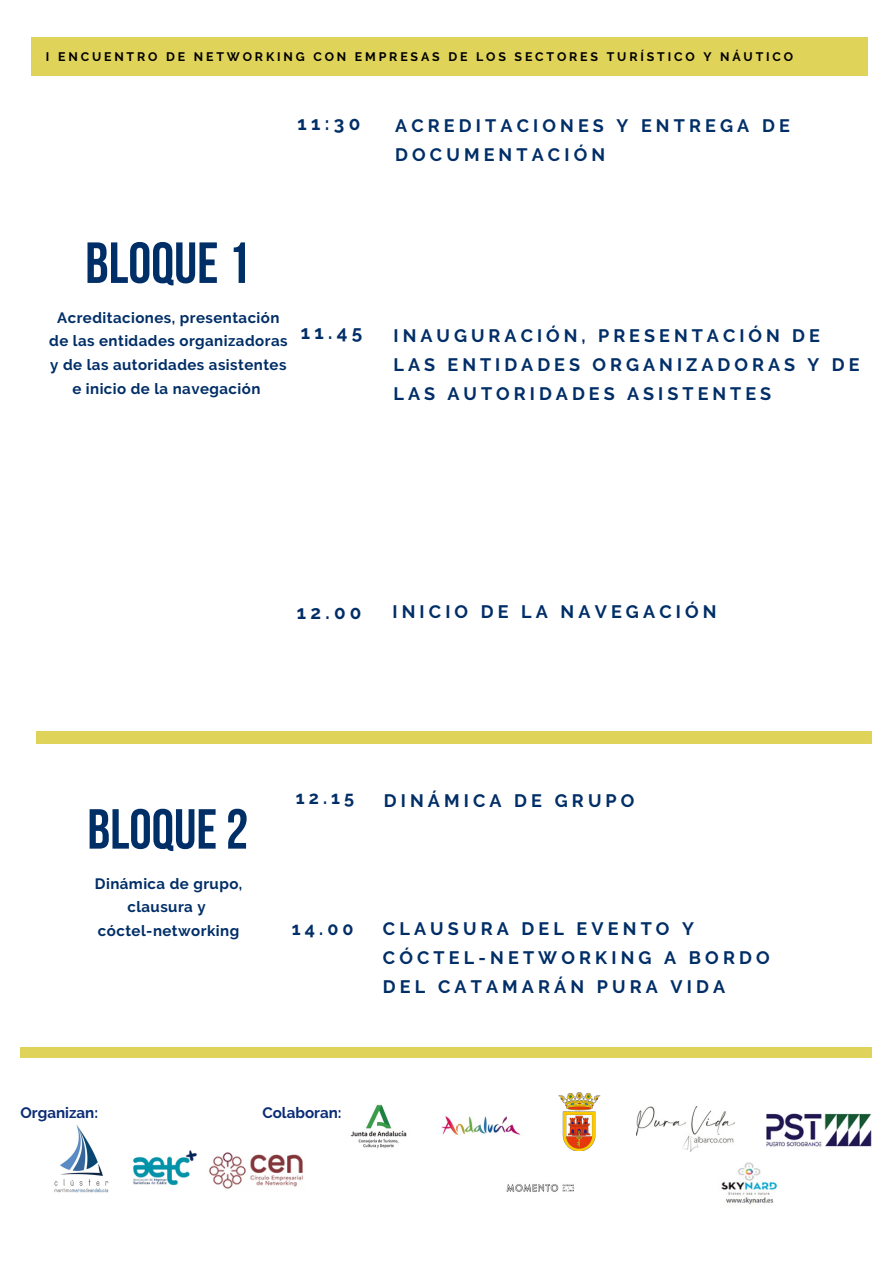
<style>
.page{position:relative;width:893px;height:1264px;background:#fff}
.page>*{position:absolute;margin:0;border:0;box-sizing:border-box;transform-origin:0 0}
.t1{font:700 57.9px "Bebas Neue";color:#002e67}
.t2{font:700 56.4px "Bebas Neue";color:#002e67}
.t3{font:700 18.9px "Raleway";letter-spacing:.23em;color:#002e67}
.t4{font:700 18px/29.2px "Raleway";letter-spacing:.23em;color:#002e67}
.t5{font:700 15.15px "Raleway";color:#0a2c76}
.t6{font:700 15px/23.5px "Raleway";letter-spacing:.03em;color:#002e67;text-align:center}
.t7{font:700 12.3px "Raleway";letter-spacing:.23em;color:#000}
</style>
<div class="page">
<div style="left:31px;top:38px;width:836px;height:38px;background:#e0d359"></div>
<div style="left:36px;top:731px;width:835px;height:12px;background:#e0d359"></div>
<div style="left:21px;top:1046px;width:850px;height:11px;background:#e0d359"></div>
<img style="left:133px;top:1150px;width:64px;height:36px">
<img style="left:766px;top:1113px;width:105px;height:34px">
<img style="left:209px;top:1152px;width:94px;height:37px">
<img style="left:350px;top:1104px;width:57px;height:45px">
<img style="left:441px;top:1116px;width:80px;height:20px">
<img style="left:636px;top:1106px;width:98px;height:45px">
<img style="left:558px;top:1092px;width:43px;height:59px">
<img style="left:721px;top:1162px;width:58px;height:43px">
<img style="left:506px;top:1184px;width:69px;height:8px">
<img style="left:54px;top:1125px;width:55px;height:68px">
<p class="t7" style="left:46px;top:49px;width:748px">I ENCUENTRO DE NETWORKING CON EMPRESAS DE LOS SECTORES TURÍSTICO Y NÁUTICO</p>
<p class="t3" style="left:297px;top:112px;width:64px">11:30</p>
<p class="t4" style="left:395px;top:111px;width:396px">ACREDITACIONES Y ENTREGA DE<br>DOCUMENTACIÓN</p>
<p class="t1" style="left:85px;top:239px;width:167px">BLOQUE1</p>
<p class="t6" style="left:49px;top:305px;width:240px">Acreditaciones, presentación de las entidades organizadoras y de las autoridades asistentes e inicio de la navegación</p>
<p class="t3" style="left:301px;top:321px;width:63px">11.45</p>
<p class="t4" style="left:393px;top:321px;width:467px">INAUGURACIÓN, PRESENTACIÓN DE<br>LAS ENTIDADES ORGANIZADORAS Y DE<br>LAS AUTORIDADES ASISTENTES</p>
<p class="t3" style="left:297px;top:601px;width:66px">12.00</p>
<p class="t4" style="left:392px;top:597px;width:326px">INICIO DE LA NAVEGACIÓN</p>
<p class="t2" style="left:87px;top:806px;width:162px">BLOQUE2</p>
<p class="t6" style="left:95px;top:871px;width:149px">Dinámica de grupo, clausura y</p>
<p class="t6" style="left:98px;top:919px;width:143px">cóctel-networking</p>
<p class="t4" style="left:296px;top:783px;width:60px">12.15</p>
<p class="t4" style="left:383px;top:785px;width:252px">DINÁMICA DE GRUPO</p>
<p class="t4" style="left:292px;top:913px;width:63px">14.00</p>
<p class="t4" style="left:383px;top:913px;width:312px">CLAUSURA DEL EVENTO Y</p>
<p class="t4" style="left:383px;top:942px;width:388px">CÓCTEL-NETWORKING A BORDO<br>DEL CATAMARÁN PURA VIDA</p>
<p class="t5" style="left:21px;top:1103px;width:79px">Organizan:</p>
<p class="t5" style="left:262px;top:1103px;width:81px">Colaboran:</p>
</div>
